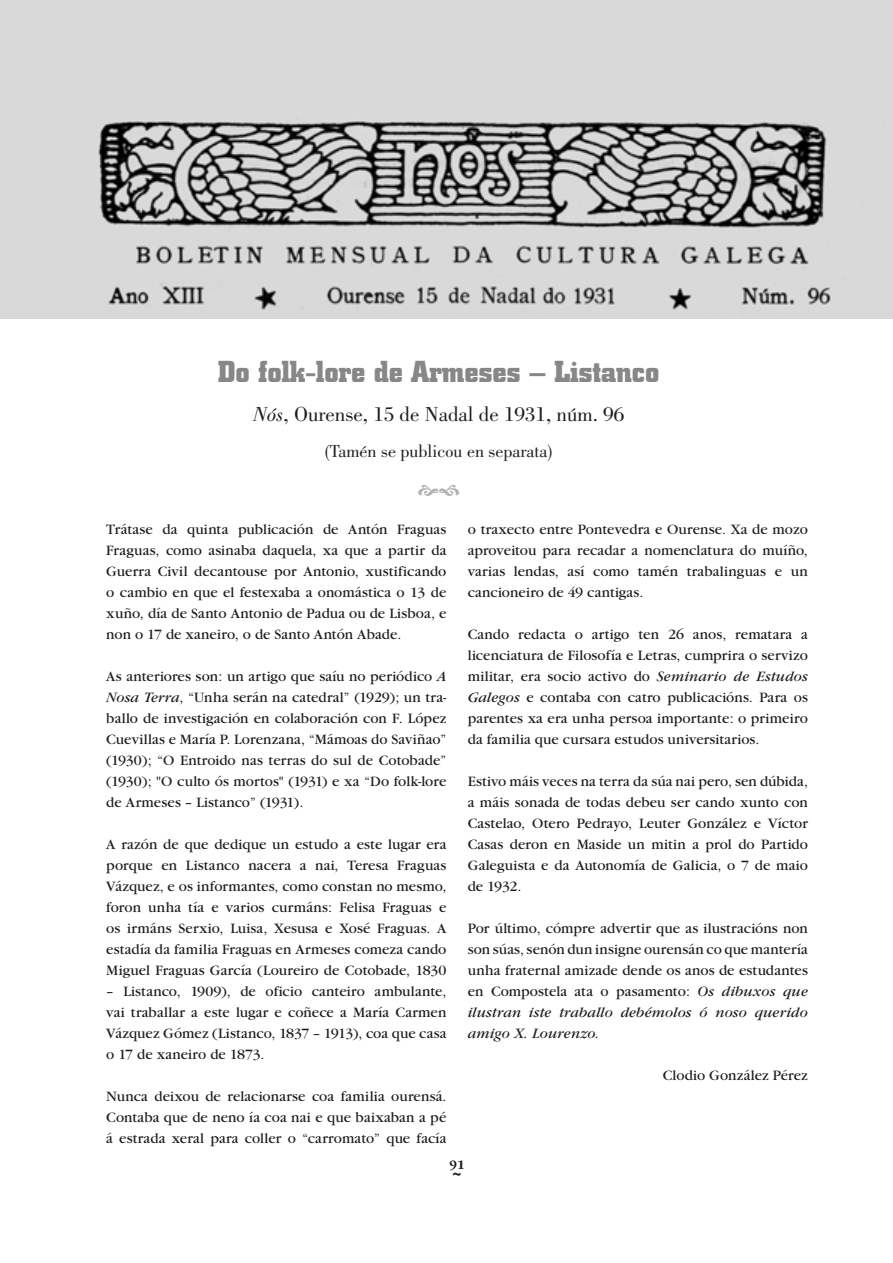
<style>
.page{position:relative;width:893px;height:1263px;background:#fff}
.page>*{position:absolute;margin:0;border:0;box-sizing:border-box;transform-origin:0 0}
.t1{font:700 30px "City";color:#878787}
.t2{font:21px "Bodoni";color:#1d1d1b}
.t3{font:18px "Bodoni";color:#1d1d1b}
.TEXTO2__serif{font:15px/21px "Garamond";letter-spacing:.005em;color:#1d1d1b;text-align:justify}
.t4{font:900 15px "Garamond";color:#1d1d1b}
.t5{font:700 13.5px "Garamond";color:#1d1d1b}
.s1{font-style:italic}
</style>
<div class="page">
<img style="left:0;top:0;width:893px;height:319px">
<h1 class="t1" style="left:218px;top:355px;width:443px">Do folk-lore de Armeses – Listanco</h1>
<h2 class="t2" style="left:253px;top:403px;width:372px"><span class="s1">Nós</span>, Ourense, 15 de Nadal de 1931, núm. 96</h2>
<p class="t3" style="left:325px;top:441px;width:229px">(Tamén se publicou en separata)</p>
<p class="TEXTO2__serif" style="left:106px;top:519px;width:342px">Trátase da quinta publicación de Antón Fraguas Fraguas, como asinaba daquela, xa que a partir da Guerra Civil decantouse por Antonio, xustificando o cambio en que el festexaba a onomástica o 13 de xuño, día de Santo Antonio de Padua ou de Lisboa, e non o 17 de xaneiro, o de Santo Antón Abade.</p>
<p class="TEXTO2__serif" style="left:106px;top:666px;width:342px">As anteriores son: un artigo que saíu no periódico <span class="s1">A Nosa Terra</span>, “Unha serán na catedral” (1929); un tra&shy;ballo de investigación en colaboración con F. López Cuevillas e María P. Lorenzana, “Mámoas do Saviñao” (1930); “O Entroido nas terras do sul de Cotobade” (1930); "O culto ós mortos" (1931) e xa “Do folk-lore de Armeses – Listanco” (1931).</p>
<p class="TEXTO2__serif" style="left:106px;top:834px;width:342px">A razón de que dedique un estudo a este lugar era porque en Listanco nacera a nai, Teresa Fraguas Vázquez, e os informantes, como constan no mesmo, foron unha tía e varios curmáns: Felisa Fraguas e os irmáns Serxio, Luisa, Xesusa e Xosé Fraguas. A estadía da familia Fraguas en Armeses comeza cando Miguel Fraguas García (Loureiro de Cotobade, 1830</p>
<p class="TEXTO2__serif" style="left:106px;top:981px;width:342px">– Listanco, 1909), de oficio canteiro ambulante, vai traballar a este lugar e coñece a María Carmen Vázquez Gómez (Listanco, 1837 – 1913), coa que casa o 17 de xaneiro de 1873.</p>
<p class="TEXTO2__serif" style="left:106px;top:1086px;width:342px">Nunca deixou de relacionarse coa familia ourensá.<br>Contaba que de neno ía coa nai e que baixaban a pé á estrada xeral para coller o “carromato” que facía</p>
<p class="TEXTO2__serif" style="left:468px;top:519px;width:342px">o traxecto entre Pontevedra e Ourense. Xa de mozo aproveitou para recadar a nomenclatura do muíño, varias lendas, así como tamén trabalinguas e un cancioneiro de 49 cantigas.</p>
<p class="TEXTO2__serif" style="left:468px;top:624px;width:342px">Cando redacta o artigo ten 26 anos, rematara a licenciatura de Filosofía e Letras, cumprira o servizo militar, era socio activo do <span class="s1">Seminario de Estudos Galegos</span> e contaba con catro publicacións. Para os parentes xa era unha persoa importante: o primeiro da familia que cursara estudos universitarios.</p>
<p class="TEXTO2__serif" style="left:468px;top:771px;width:342px">Estivo máis veces na terra da súa nai pero, sen dúbida, a máis sonada de todas debeu ser cando xunto con Castelao, Otero Pedrayo, Leuter González e Víctor Casas deron en Maside un mitin a prol do Partido Galeguista e da Autonomía de Galicia, o 7 de maio de 1932.</p>
<p class="TEXTO2__serif" style="left:468px;top:918px;width:342px">Por último, cómpre advertir que as ilustracións non son súas, senón dun insigne ourensán co que mantería unha fraternal amizade dende os anos de estudantes en Compostela ata o pasamento: <span class="s1">Os dibuxos que ilustran iste traballo debémolos ó noso querido amigo X. Lourenzo.</span></p>
<p class="TEXTO2__serif" style="left:663px;top:1065px;width:147px">Clodio González Pérez</p>
<p class="t5" style="left:450px;top:1157px;width:17px">91</p>
<p class="t4" style="left:453px;top:1165px;width:10px">~</p>
</div>
